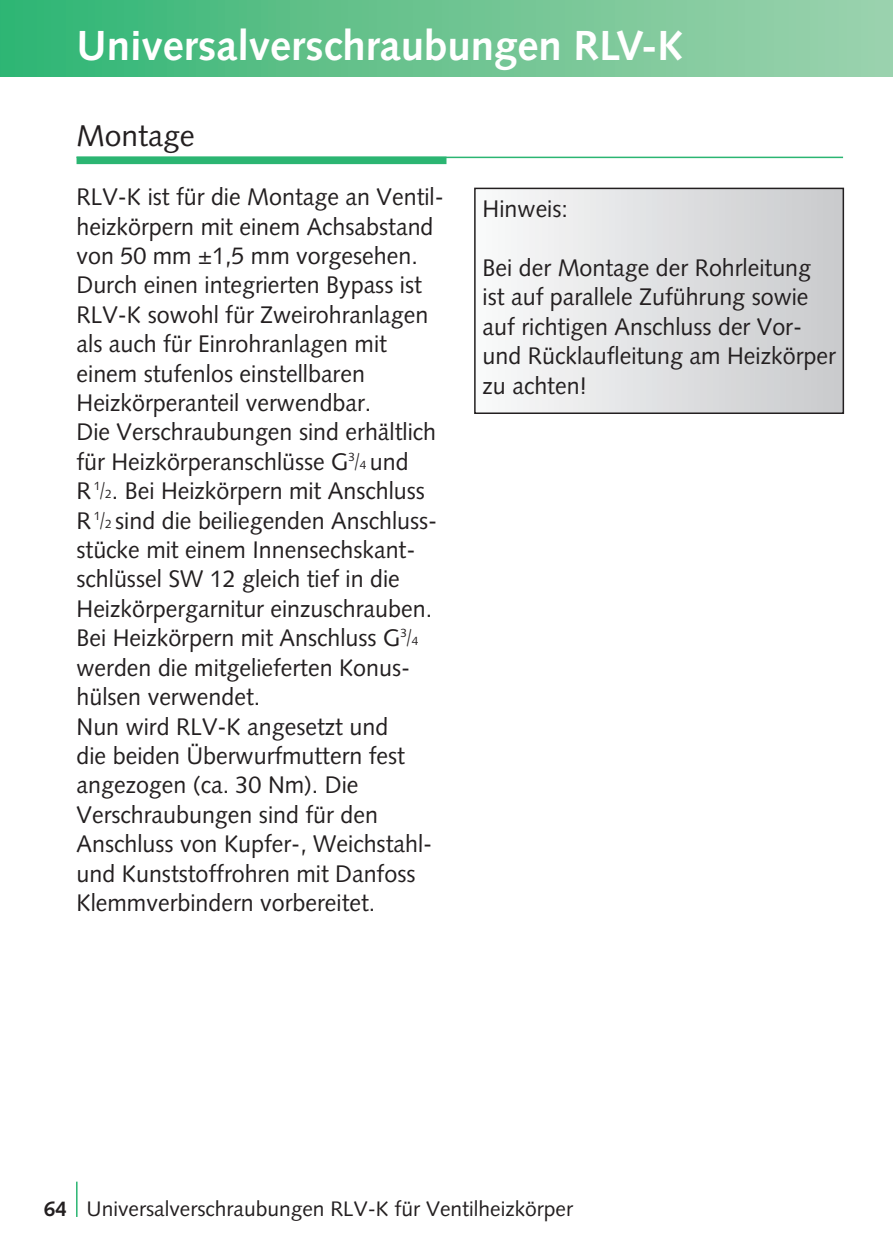
<style>
.page{position:relative;width:893px;height:1259px;background:#fff}
.page>*{position:absolute;margin:0;border:0;box-sizing:border-box;transform-origin:0 0}
.t1{font:700 42px "Syntax";color:#fff}
.t2{font:30px "Syntax";color:#231f20}
.t3{font:24px/29.4px "Syntax";color:#231f20}
.t4{font:21px "Syntax";color:#231f20}
.s1{font-size:12px}
.s2{font-weight:700}
</style>
<div class="page">
<div style="left:0;top:0;width:893px;height:77px;background:linear-gradient(to right,#32b574,#a0d2ae)"></div>
<hr style="left:77px;top:157px;width:766px;height:1px;background:#2bb572">
<div style="left:77px;top:157px;width:369px;height:7px;background:#2bb572"></div>
<hr style="left:76px;top:1181px;width:2px;height:36px;background:#2bb572">
<div style="left:475px;top:188px;width:368px;height:225px;background:linear-gradient(to right,#f9fafa,#c9cacc)"></div>
<div style="left:474px;top:188px;width:370px;height:226px;border:2px solid #231f20"></div>
<h1 class="t1" style="left:77px;top:29px;width:608px">Universalverschraubungen RLV-K</h1>
<p class="t2" style="left:77px;top:123px;width:120px">Montage</p>
<p class="t3" style="left:77px;top:184px;width:369px">RLV-K ist für die Montage an Ventil&shy;heizkörpern mit einem Achsabstand von 50 mm ±1,5 mm vorgesehen.<br>Durch einen integrierten Bypass ist RLV-K sowohl für Zweirohranlagen als auch für Einrohranlagen mit einem stufenlos einstellbaren Heizkörperanteil verwendbar.<br>Die Verschraubungen sind erhältlich für Heizkörperanschlüsse G<sup>3</sup>/<span class="s1">4</span> und<br>R <sup>1</sup>/<span class="s1">2</span>. Bei Heizkörpern mit Anschluss R <sup>1</sup>/<span class="s1">2</span> sind die beiliegenden Anschluss&shy;stücke mit einem Innensechskant&shy;schlüssel SW 12 gleich tief in die Heizkörpergarnitur einzuschrauben.<br>Bei Heizkörpern mit Anschluss G<sup>3</sup>/<span class="s1">4 </span>werden die mitgelieferten Konus&shy;hülsen verwendet.<br>Nun wird RLV-K angesetzt und<br>die beiden Überwurfmuttern fest angezogen (ca. 30 Nm). Die Verschraubungen sind für den Anschluss von Kupfer-, Weichstahl&shy;und Kunststoffrohren mit Danfoss Klemmverbindern vorbereitet.</p>
<p class="t3" style="left:483px;top:196px;width:87px">Hinweis:</p>
<p class="t3" style="left:483px;top:255px;width:355px">Bei der Montage der Rohrleitung ist auf parallele Zuführung sowie auf richtigen Anschluss der Vor&shy;und Rücklaufleitung am Heizkörper zu achten!</p>
<p class="t4" style="left:44px;top:1200px;width:531px"><span class="s2">64</span> Universalverschraubungen RLV-K für Ventilheizkörper</p>
</div>
